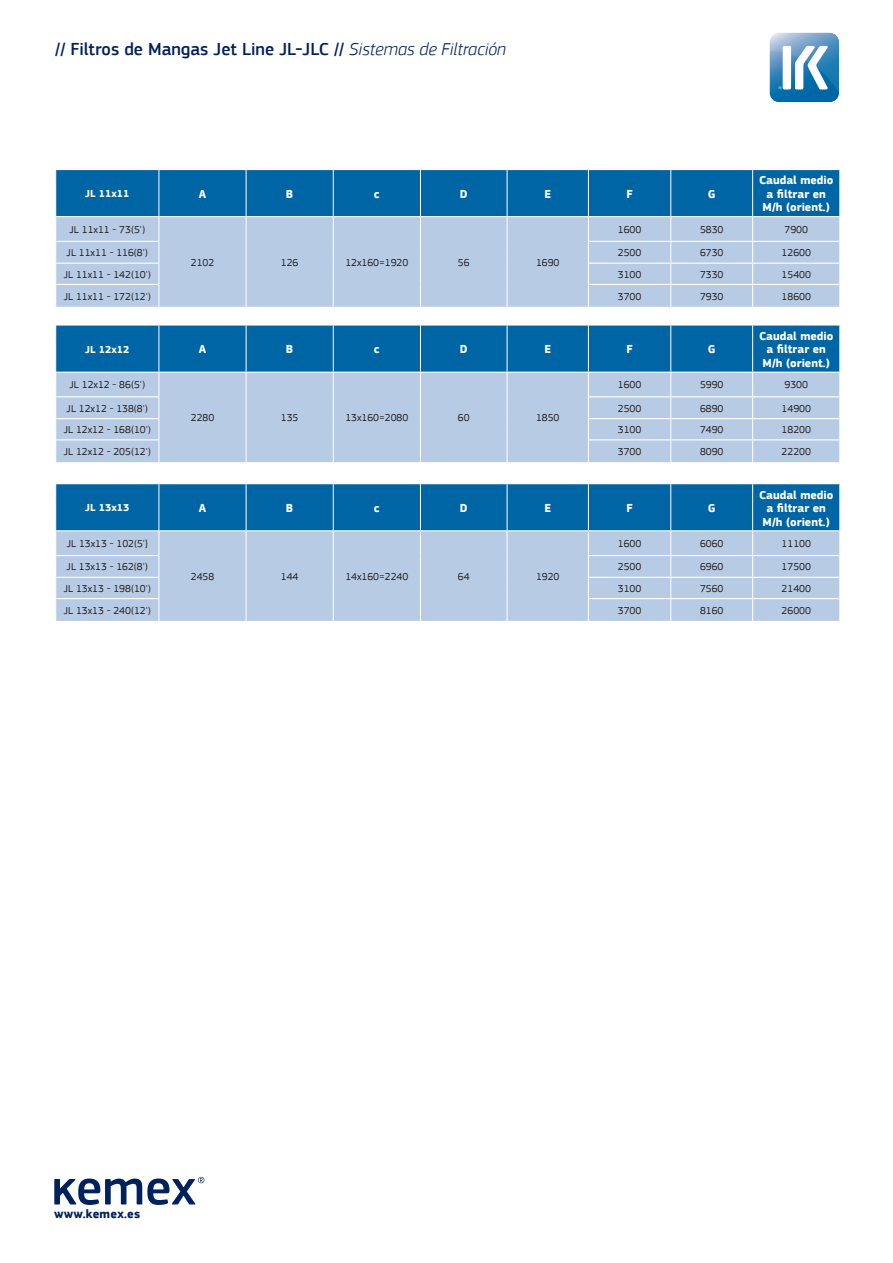
<style>
.page{position:relative;width:893px;height:1263px;background:#fff}
.page>*{position:absolute;margin:0;border:0;box-sizing:border-box;transform-origin:0 0}
.t1{font:500 18px "PF Square Sans Pro";color:#00215d}
.t2{font:700 12.6px "PF Square Sans Pro";letter-spacing:.02em;color:#00215d}
.t3{font:700 12px/13.5px "PF Square Sans Pro";color:#fff;text-align:center}
.t4{font:10.5px "PF Square Sans Pro";color:#231f20}
.t5{font:700 10.5px "PF Square Sans Pro";color:#fff}
.s1{font-weight:300;font-style:italic}
</style>
<div class="page">
<svg style="left:770px;top:33px;width:69px;height:69px"></svg>
<svg style="left:54px;top:1177px;width:150px;height:28px"></svg>
<svg style="left:55px;top:170px;width:785px;height:137px;background:#7ba9ce"></svg>
<hr style="left:56px;top:241px;width:102px;height:1px;background:#fff">
<hr style="left:589px;top:241px;width:82px;height:1px;background:#fff">
<hr style="left:671px;top:241px;width:82px;height:1px;background:#fff">
<hr style="left:753px;top:241px;width:86px;height:1px;background:#fff">
<hr style="left:56px;top:263px;width:102px;height:1px;background:#fff">
<hr style="left:589px;top:263px;width:82px;height:1px;background:#fff">
<hr style="left:671px;top:263px;width:82px;height:1px;background:#fff">
<hr style="left:753px;top:263px;width:86px;height:1px;background:#fff">
<hr style="left:56px;top:284px;width:102px;height:1px;background:#fff">
<hr style="left:589px;top:284px;width:82px;height:1px;background:#fff">
<hr style="left:671px;top:284px;width:82px;height:1px;background:#fff">
<hr style="left:753px;top:284px;width:86px;height:1px;background:#fff">
<hr style="left:55px;top:216px;width:104px;height:1px;background:#fff">
<hr style="left:159px;top:216px;width:87px;height:1px;background:#fff">
<hr style="left:246px;top:216px;width:87px;height:1px;background:#fff">
<hr style="left:333px;top:216px;width:87px;height:1px;background:#fff">
<hr style="left:420px;top:216px;width:87px;height:1px;background:#fff">
<hr style="left:507px;top:216px;width:81px;height:1px;background:#fff">
<hr style="left:588px;top:216px;width:83px;height:1px;background:#fff">
<hr style="left:671px;top:216px;width:82px;height:1px;background:#fff">
<hr style="left:753px;top:216px;width:87px;height:1px;background:#fff">
<svg style="left:55px;top:326px;width:785px;height:136px;background:#7ba9ce"></svg>
<hr style="left:56px;top:396px;width:102px;height:1px;background:#fff">
<hr style="left:589px;top:396px;width:82px;height:1px;background:#fff">
<hr style="left:671px;top:396px;width:82px;height:1px;background:#fff">
<hr style="left:753px;top:396px;width:86px;height:1px;background:#fff">
<hr style="left:56px;top:418px;width:102px;height:1px;background:#fff">
<hr style="left:589px;top:418px;width:82px;height:1px;background:#fff">
<hr style="left:671px;top:418px;width:82px;height:1px;background:#fff">
<hr style="left:753px;top:418px;width:86px;height:1px;background:#fff">
<hr style="left:56px;top:439px;width:102px;height:1px;background:#fff">
<hr style="left:589px;top:439px;width:82px;height:1px;background:#fff">
<hr style="left:671px;top:439px;width:82px;height:1px;background:#fff">
<hr style="left:753px;top:439px;width:86px;height:1px;background:#fff">
<hr style="left:55px;top:372px;width:104px;height:1px;background:#fff">
<hr style="left:159px;top:372px;width:87px;height:1px;background:#fff">
<hr style="left:246px;top:372px;width:87px;height:1px;background:#fff">
<hr style="left:333px;top:372px;width:87px;height:1px;background:#fff">
<hr style="left:420px;top:372px;width:87px;height:1px;background:#fff">
<hr style="left:507px;top:372px;width:81px;height:1px;background:#fff">
<hr style="left:588px;top:372px;width:83px;height:1px;background:#fff">
<hr style="left:671px;top:372px;width:82px;height:1px;background:#fff">
<hr style="left:753px;top:372px;width:87px;height:1px;background:#fff">
<svg style="left:55px;top:484px;width:785px;height:137px;background:#7ba9cf"></svg>
<hr style="left:56px;top:555px;width:102px;height:1px;background:#fff">
<hr style="left:589px;top:555px;width:82px;height:1px;background:#fff">
<hr style="left:671px;top:555px;width:82px;height:1px;background:#fff">
<hr style="left:753px;top:555px;width:86px;height:1px;background:#fff">
<hr style="left:56px;top:577px;width:102px;height:1px;background:#fff">
<hr style="left:589px;top:577px;width:82px;height:1px;background:#fff">
<hr style="left:671px;top:577px;width:82px;height:1px;background:#fff">
<hr style="left:753px;top:577px;width:86px;height:1px;background:#fff">
<hr style="left:56px;top:598px;width:102px;height:1px;background:#fff">
<hr style="left:589px;top:598px;width:82px;height:1px;background:#fff">
<hr style="left:671px;top:598px;width:82px;height:1px;background:#fff">
<hr style="left:753px;top:598px;width:86px;height:1px;background:#fff">
<hr style="left:55px;top:530px;width:104px;height:1px;background:#fff">
<hr style="left:159px;top:530px;width:87px;height:1px;background:#fff">
<hr style="left:246px;top:530px;width:87px;height:1px;background:#fff">
<hr style="left:333px;top:530px;width:87px;height:1px;background:#fff">
<hr style="left:420px;top:530px;width:87px;height:1px;background:#fff">
<hr style="left:507px;top:530px;width:81px;height:1px;background:#fff">
<hr style="left:588px;top:530px;width:83px;height:1px;background:#fff">
<hr style="left:671px;top:530px;width:82px;height:1px;background:#fff">
<hr style="left:753px;top:530px;width:87px;height:1px;background:#fff">
<p class="t1" style="left:55px;top:38px;width:452px">// Filtros de Mangas Jet Line JL-JLC // <span class="s1">Sistemas de Filtración</span></p>
<p class="t5" style="left:85px;top:188px;width:46px">JL 11x11</p>
<p class="t3" style="left:199px;top:188px;width:9px">A</p>
<p class="t3" style="left:286px;top:188px;width:9px">B</p>
<p class="t3" style="left:374px;top:188px;width:7px">c</p>
<p class="t3" style="left:460px;top:188px;width:9px">D</p>
<p class="t3" style="left:544px;top:188px;width:8px">E</p>
<p class="t3" style="left:626px;top:188px;width:8px">F</p>
<p class="t3" style="left:708px;top:188px;width:9px">G</p>
<p class="t3" style="left:759px;top:174px;width:76px">Caudal medio a filtrar en<br>M/h (orient.)</p>
<p class="t4" style="left:70px;top:223px;width:77px">JL 11x11 - 73(5')</p>
<p class="t4" style="left:618px;top:223px;width:25px">1600</p>
<p class="t4" style="left:700px;top:223px;width:25px">5830</p>
<p class="t4" style="left:785px;top:223px;width:25px">7900</p>
<p class="t4" style="left:67px;top:247px;width:83px">JL 11x11 - 116(8')</p>
<p class="t4" style="left:618px;top:247px;width:25px">2500</p>
<p class="t4" style="left:700px;top:247px;width:25px">6730</p>
<p class="t4" style="left:782px;top:247px;width:31px">12600</p>
<p class="t4" style="left:64px;top:268px;width:89px">JL 11x11 - 142(10')</p>
<p class="t4" style="left:618px;top:268px;width:25px">3100</p>
<p class="t4" style="left:700px;top:268px;width:25px">7330</p>
<p class="t4" style="left:782px;top:268px;width:31px">15400</p>
<p class="t4" style="left:64px;top:290px;width:89px">JL 11x11 - 172(12')</p>
<p class="t4" style="left:618px;top:290px;width:25px">3700</p>
<p class="t4" style="left:700px;top:290px;width:25px">7930</p>
<p class="t4" style="left:782px;top:290px;width:31px">18600</p>
<p class="t4" style="left:191px;top:256px;width:25px">2102</p>
<p class="t4" style="left:281px;top:256px;width:19px">126</p>
<p class="t4" style="left:345px;top:256px;width:64px">12x160=1920</p>
<p class="t4" style="left:458px;top:256px;width:13px">56</p>
<p class="t4" style="left:536px;top:256px;width:25px">1690</p>
<p class="t5" style="left:85px;top:343px;width:46px">JL 12x12</p>
<p class="t3" style="left:199px;top:343px;width:9px">A</p>
<p class="t3" style="left:286px;top:343px;width:9px">B</p>
<p class="t3" style="left:374px;top:343px;width:7px">c</p>
<p class="t3" style="left:460px;top:343px;width:9px">D</p>
<p class="t3" style="left:544px;top:343px;width:8px">E</p>
<p class="t3" style="left:626px;top:343px;width:8px">F</p>
<p class="t3" style="left:708px;top:343px;width:9px">G</p>
<p class="t3" style="left:759px;top:330px;width:76px">Caudal medio a filtrar en<br>M/h (orient.)</p>
<p class="t4" style="left:70px;top:379px;width:77px">JL 12x12 - 86(5')</p>
<p class="t4" style="left:618px;top:379px;width:25px">1600</p>
<p class="t4" style="left:700px;top:379px;width:25px">5990</p>
<p class="t4" style="left:785px;top:379px;width:25px">9300</p>
<p class="t4" style="left:67px;top:402px;width:83px">JL 12x12 - 138(8')</p>
<p class="t4" style="left:618px;top:402px;width:25px">2500</p>
<p class="t4" style="left:700px;top:402px;width:25px">6890</p>
<p class="t4" style="left:782px;top:402px;width:31px">14900</p>
<p class="t4" style="left:64px;top:424px;width:89px">JL 12x12 - 168(10')</p>
<p class="t4" style="left:618px;top:424px;width:25px">3100</p>
<p class="t4" style="left:700px;top:424px;width:25px">7490</p>
<p class="t4" style="left:782px;top:424px;width:31px">18200</p>
<p class="t4" style="left:64px;top:446px;width:89px">JL 12x12 - 205(12')</p>
<p class="t4" style="left:618px;top:446px;width:25px">3700</p>
<p class="t4" style="left:700px;top:446px;width:25px">8090</p>
<p class="t4" style="left:782px;top:446px;width:31px">22200</p>
<p class="t4" style="left:191px;top:412px;width:25px">2280</p>
<p class="t4" style="left:281px;top:412px;width:19px">135</p>
<p class="t4" style="left:345px;top:412px;width:64px">13x160=2080</p>
<p class="t4" style="left:458px;top:412px;width:13px">60</p>
<p class="t4" style="left:536px;top:412px;width:25px">1850</p>
<p class="t5" style="left:85px;top:502px;width:46px">JL 13x13</p>
<p class="t3" style="left:199px;top:502px;width:9px">A</p>
<p class="t3" style="left:286px;top:502px;width:9px">B</p>
<p class="t3" style="left:374px;top:502px;width:7px">c</p>
<p class="t3" style="left:460px;top:502px;width:9px">D</p>
<p class="t3" style="left:544px;top:502px;width:8px">E</p>
<p class="t3" style="left:626px;top:502px;width:8px">F</p>
<p class="t3" style="left:708px;top:502px;width:9px">G</p>
<p class="t3" style="left:759px;top:488px;width:76px">Caudal medio a filtrar en<br>M/h (orient.)</p>
<p class="t4" style="left:67px;top:537px;width:83px">JL 13x13 - 102(5'}</p>
<p class="t4" style="left:618px;top:537px;width:25px">1600</p>
<p class="t4" style="left:700px;top:537px;width:25px">6060</p>
<p class="t4" style="left:782px;top:537px;width:31px">11100</p>
<p class="t4" style="left:67px;top:561px;width:83px">JL 13x13 - 162(8')</p>
<p class="t4" style="left:618px;top:561px;width:25px">2500</p>
<p class="t4" style="left:700px;top:561px;width:25px">6960</p>
<p class="t4" style="left:782px;top:561px;width:31px">17500</p>
<p class="t4" style="left:64px;top:582px;width:89px">JL 13x13 - 198(10')</p>
<p class="t4" style="left:618px;top:582px;width:25px">3100</p>
<p class="t4" style="left:700px;top:582px;width:25px">7560</p>
<p class="t4" style="left:782px;top:582px;width:31px">21400</p>
<p class="t4" style="left:64px;top:604px;width:89px">JL 13x13 - 240(12')</p>
<p class="t4" style="left:618px;top:604px;width:25px">3700</p>
<p class="t4" style="left:700px;top:604px;width:25px">8160</p>
<p class="t4" style="left:782px;top:604px;width:31px">26000</p>
<p class="t4" style="left:191px;top:570px;width:25px">2458</p>
<p class="t4" style="left:281px;top:570px;width:19px">144</p>
<p class="t4" style="left:345px;top:570px;width:64px">14x160=2240</p>
<p class="t4" style="left:458px;top:570px;width:13px">64</p>
<p class="t4" style="left:536px;top:570px;width:25px">1920</p>
<p class="t2" style="left:54px;top:1207px;width:88px">www.kemex.es</p>
</div>
